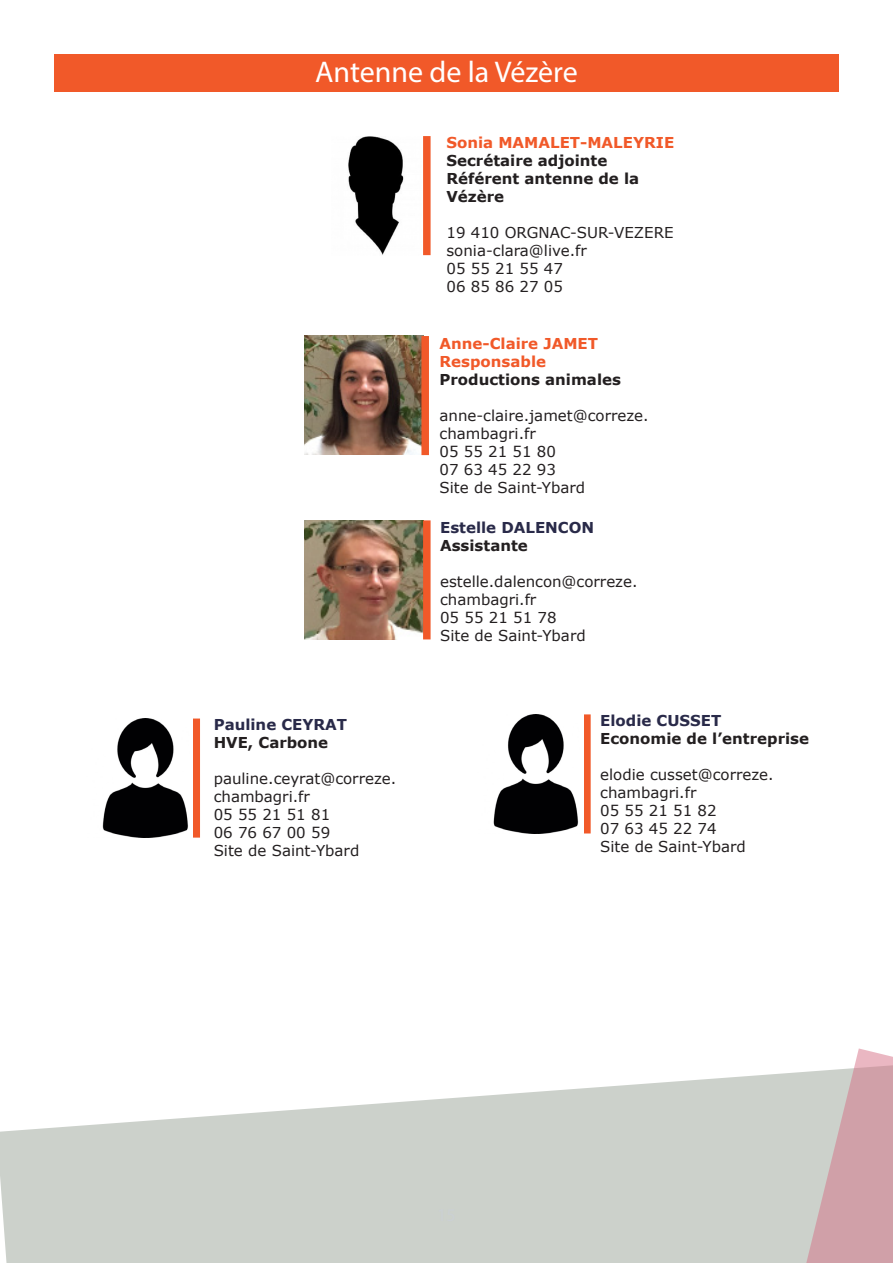
<style>
.page{position:relative;width:893px;height:1263px;background:#fff}
.page>*{position:absolute;margin:0;border:0;box-sizing:border-box;transform-origin:0 0}
.t1{font:30px "Myriad Pro";color:#fff}
.t2{font:15px/18px "Verdana";color:#231f20}
.t3{font:700 15px/18px "Verdana";color:#231f20}
.t4{font:700 15px "Verdana";color:#f15929}
.t5{font:700 15px "Verdana";color:#292a49}
</style>
<div class="page">
<div style="left:54px;top:54px;width:785px;height:38px;background:#f15929"></div>
<div style="left:423px;top:136px;width:8px;height:119px;background:#f15929"></div>
<img style="left:348px;top:136px;width:56px;height:119px">
<img style="left:304px;top:520px;width:119px;height:119px">
<img style="left:304px;top:335px;width:119px;height:119px">
<div style="left:421px;top:336px;width:8px;height:119px;background:#f15929"></div>
<div style="left:193px;top:718px;width:7px;height:120px;background:#f15929"></div>
<div style="left:423px;top:520px;width:8px;height:119px;background:#f15929"></div>
<div style="left:583px;top:714px;width:8px;height:119px;background:#f15929"></div>
<svg style="left:0;top:1074px;width:778px;height:189px;fill:#ccd1cb"></svg>
<img style="left:493px;top:714px;width:86px;height:119px">
<svg style="left:778px;top:1048px;width:115px;height:215px;background:#d2bbbd"></svg>
<img style="left:102px;top:718px;width:86px;height:120px">
<p class="t1" style="left:315px;top:53px;width:264px">Antenne de la Vézère</p>
<p class="t4" style="left:446px;top:131px;width:229px">Sonia MAMALET-MALEYRIE</p>
<p class="t3" style="left:446px;top:151px;width:194px">Secrétaire adjointe<br>Référent antenne de la<br>Vézère</p>
<p class="t2" style="left:446px;top:223px;width:229px">19 410 ORGNAC-SUR-VEZERE</p>
<p class="t2" style="left:446px;top:241px;width:142px">sonia-clara@live.fr</p>
<p class="t2" style="left:446px;top:259px;width:118px">05 55 21 55 47<br>06 85 86 27 05</p>
<p class="t4" style="left:440px;top:332px;width:160px">Anne-Claire JAMET</p>
<p class="t4" style="left:440px;top:350px;width:108px">Responsable</p>
<p class="t3" style="left:440px;top:370px;width:183px">Productions animales</p>
<p class="t2" style="left:440px;top:406px;width:211px">anne-claire.jamet@correze.</p>
<p class="t2" style="left:440px;top:424px;width:98px">chambagri.fr</p>
<p class="t2" style="left:440px;top:442px;width:118px">05 55 21 51 80</p>
<p class="t2" style="left:440px;top:460px;width:118px">07 63 45 22 93</p>
<p class="t2" style="left:440px;top:478px;width:147px">Site de Saint-Ybard</p>
<p class="t5" style="left:214px;top:714px;width:135px">Pauline CEYRAT</p>
<p class="t3" style="left:214px;top:733px;width:116px">HVE, Carbone</p>
<p class="t2" style="left:214px;top:769px;width:184px">pauline.ceyrat@correze. chambagri.fr</p>
<p class="t2" style="left:214px;top:805px;width:118px">05 55 21 51 81</p>
<p class="t2" style="left:214px;top:823px;width:118px">06 76 67 00 59</p>
<p class="t2" style="left:214px;top:841px;width:147px">Site de Saint-Ybard</p>
<p class="t5" style="left:440px;top:517px;width:156px">Estelle DALENCON</p>
<p class="t3" style="left:440px;top:536px;width:89px">Assistante</p>
<p class="t2" style="left:440px;top:572px;width:199px">estelle.dalencon@correze. chambagri.fr</p>
<p class="t2" style="left:440px;top:608px;width:147px">05 55 21 51 78<br>Site de Saint-Ybard</p>
<p class="t5" style="left:600px;top:710px;width:123px">Elodie CUSSET</p>
<p class="t3" style="left:600px;top:729px;width:210px">Economie de l’entreprise</p>
<p class="t2" style="left:600px;top:765px;width:175px">elodie cusset@correze. chambagri.fr</p>
<p class="t2" style="left:600px;top:801px;width:118px">05 55 21 51 82</p>
<p class="t2" style="left:600px;top:819px;width:118px">07 63 45 22 74</p>
<p class="t2" style="left:600px;top:837px;width:147px">Site de Saint-Ybard</p>
</div>
